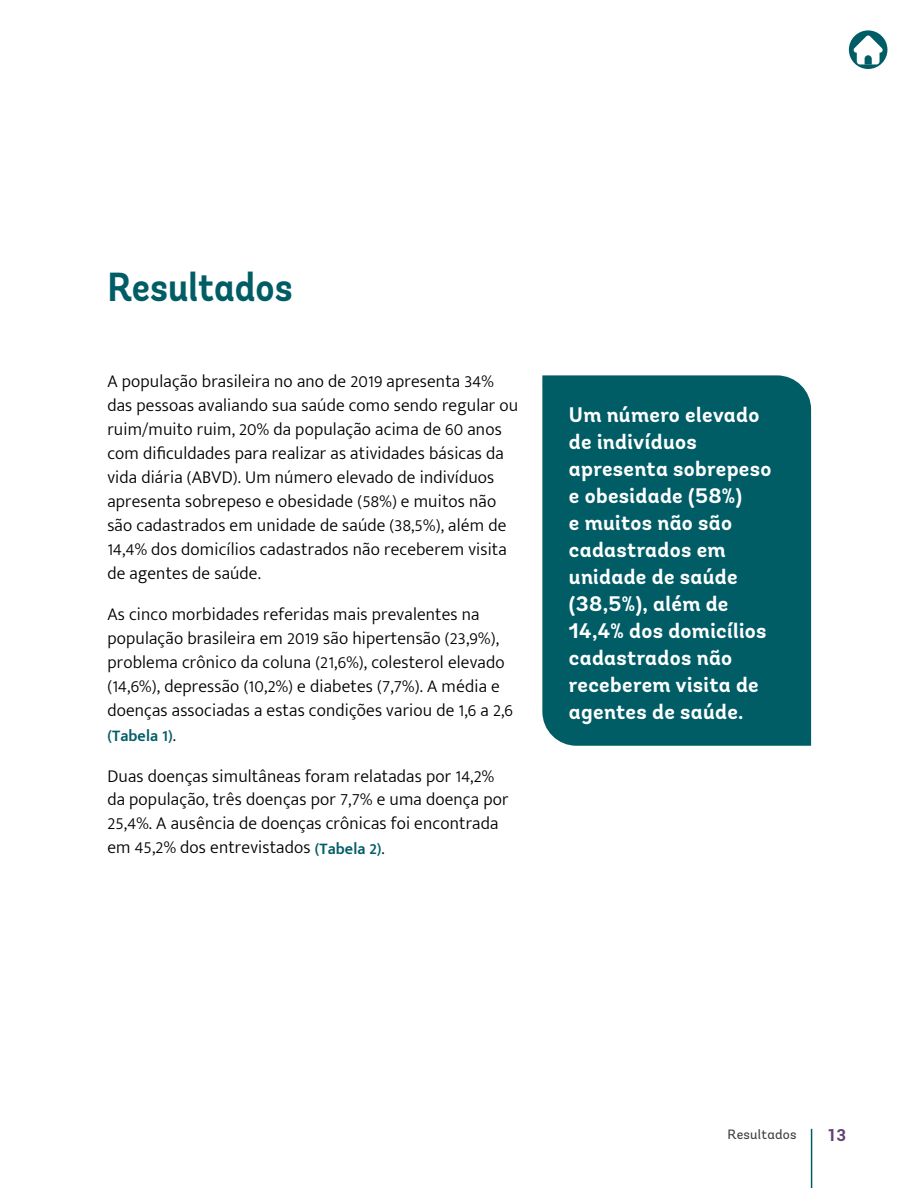
<style>
.page{position:relative;width:918px;height:1188px;background:#fff}
.page>*{position:absolute;margin:0;border:0;box-sizing:border-box;transform-origin:0 0}
.t1{font:700 40.5px "Andes";color:#005d66;scale:.9 1}
.t2{font:700 21px/27px "Andes";letter-spacing:.015em;color:#fff}
.t3{font:300 18px/24px "Mukta Mahee";letter-spacing:.01em;color:#000}
.t4{font:600 16.5px "Mukta Mahee";letter-spacing:.005em;color:#005d66}
.t5{font:700 16.5px "Roboto";color:#614272}
.t6{font:13.5px "Andes";letter-spacing:.02em;color:#3c3c3b}
.s1{font-weight:300;font-size:18px;color:#000}
.s2{font-weight:600;font-size:16.5px;color:#005d66}
</style>
<div class="page">
<hr style="left:811px;top:1129px;width:1px;height:59px;background:#005d66">
<div style="left:542px;top:375px;width:269px;height:371px;background:#005d66"></div>
<div style="left:849px;top:30px;width:38px;height:39px;background:#005d66;border-radius:50%"></div>
<svg style="left:854px;top:36px;width:29px;height:29px"></svg>
<h1 class="t1" style="left:107px;top:262px;width:207px">Resultados</h1>
<p class="t3" style="left:107px;top:369px;width:412px">A população brasileira no ano de 2019 apresenta 34% das pessoas avaliando sua saúde como sendo regular ou ruim/muito ruim, 20% da população acima de 60 anos com dificuldades para realizar as atividades básicas da vida diária (ABVD). Um número elevado de indivíduos apresenta sobrepeso e obesidade (58%) e muitos não são cadastrados em unidade de saúde (38,5%), além de 14,4% dos domicílios cadastrados não receberem visita de agentes de saúde.</p>
<p class="t3" style="left:107px;top:602px;width:407px">As cinco morbidades referidas mais prevalentes na população brasileira em 2019 são hipertensão (23,9%), problema crônico da coluna (21,6%), colesterol elevado (14,6%), depressão (10,2%) e diabetes (7,7%). A média e doenças associadas a estas condições variou de 1,6 a 2,6</p>
<p class="t4" style="left:107px;top:725px;width:70px">(Tabela 1)<span class="s1">.</span></p>
<p class="t3" style="left:107px;top:763px;width:403px">Duas doenças simultâneas foram relatadas por 14,2% da população, três doenças por 7,7% e uma doença por 25,4%. A ausência de doenças crônicas foi encontrada em 45,2% dos entrevistados <span class="s2">(Tabela 2)</span>.</p>
<p class="t2" style="left:569px;top:402px;width:204px">Um número elevado de indivíduos apresenta sobrepeso e obesidade (58%)<br>e muitos não são cadastrados em unidade de saúde (38,5%), além de<br>14,4% dos domicílios cadastrados não receberem visita de agentes de saúde.</p>
<p class="t6" style="left:728px;top:1126px;width:71px">Resultados</p>
<p class="t5" style="left:827px;top:1123px;width:20px">13</p>
</div>
